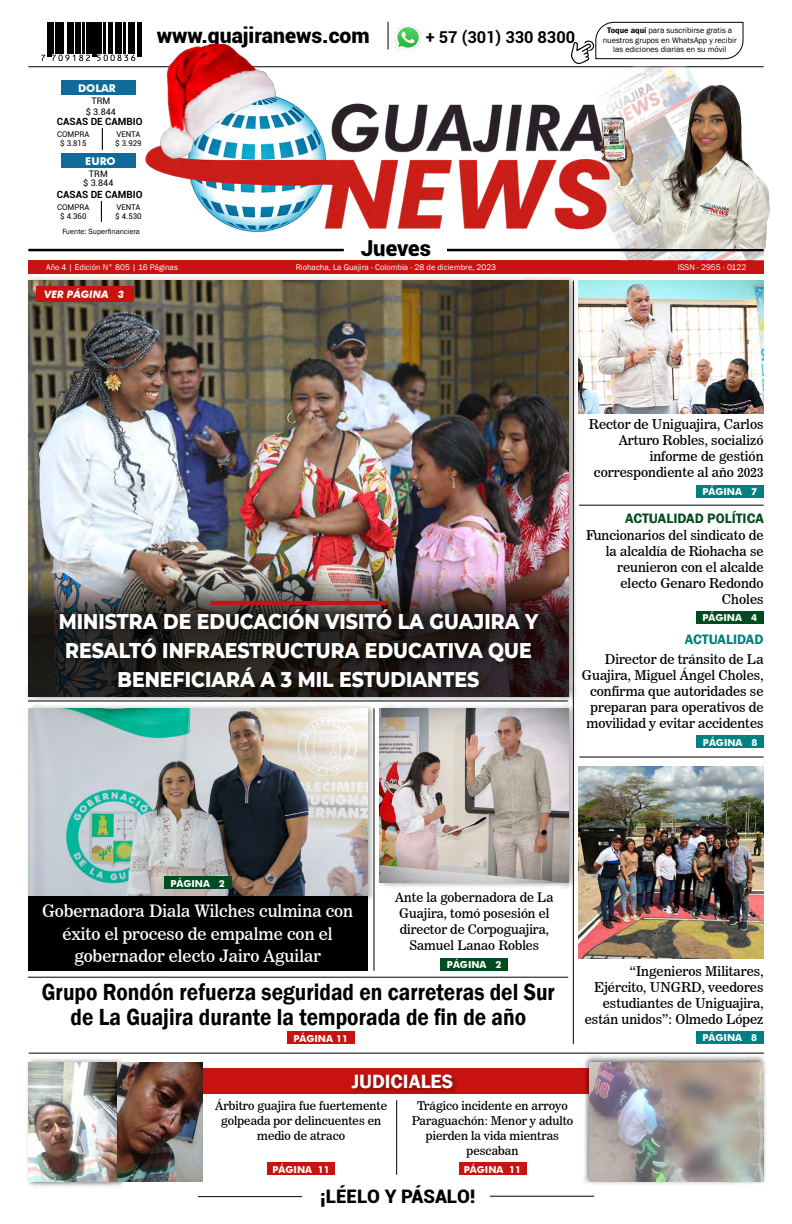
<style>
.page{position:relative;width:792px;height:1224px;background:#fff}
.page>*{position:absolute;margin:0;border:0;box-sizing:border-box;transform-origin:0 0}
.t1{font:600 24px/25px "Franklin Gothic";color:#000;text-align:center;scale:.89 1}
.t2{font:900 22px "Roboto";color:#000}
.t3{font:800 21.8px/29px "Montserrat";color:#fff;text-align:center;scale:.87 1}
.t4{font:900 21.2px "Roboto";color:#000}
.t5{font:600 19.8px "Franklin Gothic";color:#fff}
.t6{font:900 18.7px "Roboto";color:#000}
.t7{font:17px/22.3px "News 706 BT Roman C";color:#fff;text-align:center}
.t8{font:700 16.4px "Roboto";color:#000}
.t9{font:600 14px "Franklin Gothic";color:#004b20}
.t10{font:600 14px "Franklin Gothic";color:#008080}
.t11{font:13.4px/16.1px "News 706 BT Roman C";color:#000;text-align:right}
.t12{font:13px/16px "News 706 BT Roman C";color:#000;text-align:center}
.t13{font:12px/15px "News 706 BT Roman C";color:#000;text-align:center}
.t14{font:700 10.7px "Futura BT";color:#fff}
.t15{font:italic 700 10.2px "Futura BT";color:#fff}
.t16{font:700 9.9px "Roboto";color:#000}
.t17{font:700 9.6px "Futura BT";color:#fff}
.t18{font:9px/10.8px "Roboto";color:#000;text-align:center}
.t19{font:8.4px "Franklin Gothic";color:#fff}
.t20{font:8.3px/9.9px "Franklin Gothic";color:#000;text-align:center}
.t21{font:7.9px/9.4px "Roboto";color:#000;text-align:center}
.t22{font:7.7px "Franklin Gothic";color:#000}
.s1{font-weight:600}
</style>
<div class="page">
<div style="left:28px;top:260px;width:736px;height:14px;background:#c91311"></div>
<hr style="left:28px;top:249px;width:316px;height:2px;background:#000">
<hr style="left:28px;top:67px;width:736px;height:1px;background:#000">
<svg style="left:388px;top:22px;width:1px;height:21px"></svg>
<img style="left:396px;top:25px;width:24px;height:18px">
<hr style="left:47px;top:22px;width:2px;height:34px;background:#000">
<hr style="left:49px;top:22px;width:2px;height:34px;background:#000">
<hr style="left:51px;top:22px;width:3px;height:32px;background:#000">
<hr style="left:55px;top:22px;width:2px;height:32px;background:#000">
<hr style="left:58px;top:22px;width:2px;height:32px;background:#000">
<hr style="left:61px;top:22px;width:3px;height:32px;background:#000">
<hr style="left:67px;top:22px;width:2px;height:32px;background:#000">
<hr style="left:69px;top:22px;width:2px;height:32px;background:#000">
<hr style="left:72px;top:22px;width:2px;height:32px;background:#000">
<hr style="left:76px;top:22px;width:2px;height:32px;background:#000">
<hr style="left:79px;top:22px;width:2px;height:32px;background:#000">
<hr style="left:82px;top:22px;width:2px;height:32px;background:#000">
<hr style="left:87px;top:22px;width:2px;height:32px;background:#000">
<hr style="left:90px;top:22px;width:2px;height:32px;background:#000">
<hr style="left:93px;top:22px;width:2px;height:34px;background:#000">
<hr style="left:94px;top:22px;width:2px;height:34px;background:#000">
<hr style="left:96px;top:22px;width:2px;height:32px;background:#000">
<hr style="left:99px;top:22px;width:3px;height:32px;background:#000">
<hr style="left:103px;top:22px;width:3px;height:32px;background:#000">
<hr style="left:108px;top:22px;width:2px;height:32px;background:#000">
<hr style="left:110px;top:22px;width:3px;height:32px;background:#000">
<hr style="left:115px;top:22px;width:2px;height:32px;background:#000">
<hr style="left:117px;top:22px;width:2px;height:32px;background:#000">
<hr style="left:120px;top:22px;width:2px;height:32px;background:#000">
<hr style="left:124px;top:22px;width:2px;height:32px;background:#000">
<hr style="left:129px;top:22px;width:2px;height:32px;background:#000">
<hr style="left:131px;top:22px;width:2px;height:32px;background:#000">
<hr style="left:133px;top:22px;width:2px;height:32px;background:#000">
<hr style="left:138px;top:22px;width:2px;height:34px;background:#000">
<hr style="left:140px;top:22px;width:2px;height:34px;background:#000">
<svg style="left:41px;top:55px;width:4px;height:6px"></svg>
<svg style="left:52px;top:55px;width:38px;height:6px"></svg>
<svg style="left:97px;top:55px;width:38px;height:6px"></svg>
<div style="left:62px;top:81px;width:74px;height:14px;background:#116b9a"></div>
<div style="left:62px;top:154px;width:74px;height:14px;background:#116b9a"></div>
<svg style="left:102px;top:128px;width:1px;height:22px"></svg>
<svg style="left:101px;top:201px;width:1px;height:21px"></svg>
<svg style="left:574px;top:22px;width:170px;height:38px"></svg>
<img style="left:541px;top:67px;width:223px;height:193px">
<hr style="left:447px;top:249px;width:317px;height:2px;background:#000">
<hr style="left:198px;top:1196px;width:104px;height:1px;background:#000">
<hr style="left:490px;top:1196px;width:104px;height:1px;background:#000">
<img style="left:144px;top:43px;width:467px;height:193px">
<img style="left:597px;top:78px;width:173px;height:171px">
<hr style="left:573px;top:281px;width:1px;height:763px;background:#000">
<hr style="left:579px;top:757px;width:185px;height:1px;background:#000">
<hr style="left:579px;top:505px;width:185px;height:1px;background:#000">
<hr style="left:28px;top:977px;width:540px;height:1px;background:#000">
<div style="left:696px;top:485px;width:68px;height:13px;background:#008080"></div>
<img style="left:579px;top:281px;width:185px;height:133px">
<div style="left:696px;top:1031px;width:68px;height:13px;background:#008080"></div>
<div style="left:696px;top:611px;width:68px;height:13px;background:#004b20"></div>
<div style="left:696px;top:736px;width:68px;height:12px;background:#008080"></div>
<div style="left:287px;top:1032px;width:68px;height:12px;background:#c91311"></div>
<hr style="left:374px;top:708px;width:1px;height:263px;background:#000">
<div style="left:440px;top:958px;width:68px;height:13px;background:#004b20"></div>
<div style="left:377px;top:703px;width:200px;height:186px;background:#000;opacity:.35"></div>
<img style="left:380px;top:708px;width:189px;height:175px">
<div style="left:25px;top:703px;width:350px;height:200px;background:#000;opacity:.35"></div>
<img style="left:28px;top:708px;width:339px;height:189px">
<div style="left:25px;top:275px;width:553px;height:427px;background:#000;opacity:.35"></div>
<img style="left:28px;top:281px;width:541px;height:275px">
<div style="left:28px;top:897px;width:339px;height:74px;background:#000"></div>
<hr style="left:29px;top:1053px;width:735px;height:1px;background:#000">
<div style="left:203px;top:1068px;width:387px;height:26px;background:#c91311"></div>
<div style="left:349px;top:1072px;width:111px;height:24px;background:#000;opacity:.41"></div>
<div style="left:582px;top:1054px;width:185px;height:131px;background:#000;opacity:.58"></div>
<img style="left:590px;top:1062px;width:174px;height:119px">
<div style="left:26px;top:1057px;width:101px;height:130px;background:#000;opacity:.58"></div>
<img style="left:28px;top:1062px;width:175px;height:119px">
<div style="left:267px;top:1162px;width:68px;height:13px;background:#c91311"></div>
<div style="left:459px;top:1162px;width:67px;height:13px;background:#c91311"></div>
<hr style="left:396px;top:1100px;width:1px;height:75px;background:#000">
<img style="left:579px;top:766px;width:185px;height:193px">
<div style="left:164px;top:877px;width:67px;height:12px;background:#004b20"></div>
<img style="left:28px;top:556px;width:541px;height:141px">
<div style="left:56px;top:605px;width:491px;height:92px;background:#000;opacity:.35"></div>
<div style="left:36px;top:286px;width:97px;height:16px;background:#c91311"></div>
<hr style="left:210px;top:601px;width:177px;height:4px;background:#c91311">
<p class="t14" style="left:78px;top:82px;width:39px">DOLAR</p>
<p class="t18" style="left:86px;top:95px;width:32px">TRM<br>$ 3.844</p>
<p class="t16" style="left:57px;top:115px;width:87px">CASAS DE CAMBIO</p>
<p class="t21" style="left:57px;top:129px;width:34px">COMPRA $ 3.815</p>
<p class="t21" style="left:115px;top:129px;width:28px;text-align:left">VENTA $ 3.929</p>
<p class="t14" style="left:85px;top:155px;width:32px">EURO</p>
<p class="t18" style="left:83px;top:169px;width:32px;line-height:9px">TRM<br>$ 3.844</p>
<p class="t16" style="left:57px;top:187px;width:87px">CASAS DE CAMBIO</p>
<p class="t22" style="left:62px;top:227px;width:79px">Fuente: Superfinanciera</p>
<p class="t21" style="left:57px;top:202px;width:34px">COMPRA $ 4.360</p>
<p class="t21" style="left:115px;top:202px;width:28px;text-align:left">VENTA $ 4.530</p>
<h3 class="t4" style="left:157px;top:20px;width:214px">www.guajiranews.com</h3>
<p class="t8" style="left:426px;top:25px;width:151px">+ 57 (301) 330 8300</p>
<p class="t20" style="left:603px;top:25px;width:135px"><span class="s1">Toque aquí</span> para suscribirse gratis a nuestros grupos en WhatsApp y recibir las ediciones diarias en su móvil</p>
<h2 class="t2" style="left:361px;top:232px;width:71px">Jueves</h2>
<p class="t19" style="left:46px;top:262px;width:133px">Año 4 | Edición N° 805 | 16 Páginas</p>
<p class="t19" style="left:296px;top:262px;width:202px">Riohacha, La Guajira - Colombia - 28 de diciembre, 2023</p>
<p class="t19" style="left:678px;top:262px;width:70px">ISSN - 2955 - 0122</p>
<p class="t15" style="left:45px;top:288px;width:81px">VER PÁGINA 3</p>
<h3 class="t3" style="left:59px;top:606px;width:552px">MINISTRA DE EDUCACIÓN VISITÓ LA GUAJIRA Y<br>RESALTÓ INFRAESTRUCTURA EDUCATIVA QUE<br>BENEFICIARÁ A 3 MIL ESTUDIANTES</h3>
<p class="t11" style="left:589px;top:416px;width:176px">Rector de Uniguajira, Carlos<br>Arturo Robles, socializó informe de gestión correspondiente al año 2023</p>
<p class="t17" style="left:702px;top:486px;width:56px">PÁGINA 7</p>
<p class="t9" style="left:625px;top:510px;width:140px">ACTUALIDAD POLÍTICA</p>
<p class="t11" style="left:586px;top:527px;width:179px">Funcionarios del sindicato de la alcaldía de Riohacha se reunieron con el alcalde electo Genaro Redondo<br>Choles</p>
<p class="t17" style="left:702px;top:612px;width:56px">PÁGINA 4</p>
<p class="t10" style="left:685px;top:631px;width:80px">ACTUALIDAD</p>
<p class="t11" style="left:582px;top:651px;width:183px">Director de tránsito de La<br>Guajira, Miguel Ángel Choles, confirma que autoridades se preparan para operativos de movilidad y evitar accidentes</p>
<p class="t17" style="left:703px;top:736px;width:56px">PÁGINA 8</p>
<p class="t17" style="left:170px;top:878px;width:56px">PÁGINA 2</p>
<p class="t7" style="left:42px;top:900px;width:313px">Gobernadora Diala Wilches culmina con éxito el proceso de empalme con el gobernador electo Jairo Aguilar</p>
<p class="t12" style="left:395px;top:889px;width:160px">Ante la gobernadora de La<br>Guajira, tomó posesión el director de Corpoguajira,<br>Samuel Lanao Robles</p>
<p class="t17" style="left:447px;top:959px;width:56px">PÁGINA 2</p>
<h1 class="t1" style="left:42px;top:980px;width:578px">Grupo Rondón refuerza seguridad en carreteras del Sur de La Guajira durante la temporada de fin de año</h1>
<p class="t17" style="left:293px;top:1032px;width:56px">PÁGINA 11</p>
<p class="t11" style="left:585px;top:963px;width:180px">“Ingenieros Militares,<br>Ejército, UNGRD, veedores estudiantes de Uniguajira, están unidos”: Olmedo López</p>
<p class="t17" style="left:703px;top:1032px;width:56px">PÁGINA 8</p>
<h3 class="t5" style="left:352px;top:1070px;width:103px">JUDICIALES</h3>
<p class="t13" style="left:412px;top:1099px;width:163px">Trágico incidente en arroyo<br>Paraguachón: Menor y adulto pierden la vida mientras pescaban</p>
<p class="t13" style="left:215px;top:1099px;width:173px">Árbitro guajira fue fuertemente golpeada por delincuentes en medio de atraco</p>
<p class="t17" style="left:273px;top:1163px;width:59px">PÁGINA 11</p>
<p class="t17" style="left:464px;top:1163px;width:59px">PÁGINA 11</p>
<h3 class="t6" style="left:320px;top:1183px;width:157px">¡LÉELO Y PÁSALO!</h3>
</div>
